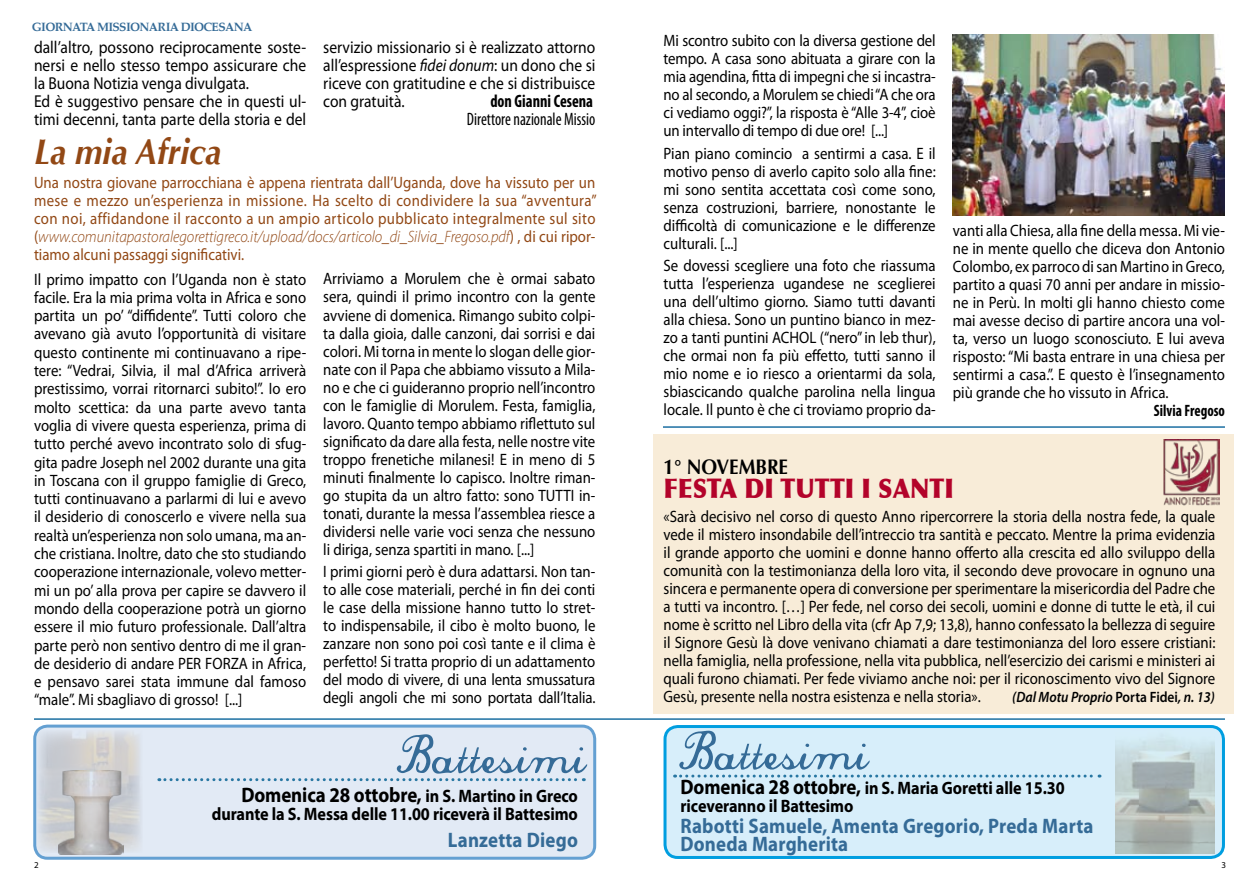
<style>
.page{position:relative;width:1259px;height:893px;background:#fff}
.page>*{position:absolute;margin:0;border:0;box-sizing:border-box;transform-origin:0 0}
.t1{font:54px "Commercial Script";letter-spacing:-.005em;color:#356b97}
.t2{font:italic 700 36px "Optima";color:#924815;scale:.9 1}
.t3{font:900 27px "Optima";color:#b3032a;scale:.9 1}
.t4{font:700 21px/18px "Myriad Pro";letter-spacing:.01em;color:#356b97;scale:.9 1}
.t5{font:700 21px "Myriad Pro";letter-spacing:-.005em;color:#000;scale:.9 1}
.t6{font:700 21px "Optima";color:#000;scale:.9 1}
.t7{font:700 18px/18px "Myriad Pro";letter-spacing:-.005em;color:#000;scale:.9 1}
.t8{font:condensed 18px "Myriad Pro";color:#000;scale:.9 1}
.t9{font:700 condensed 18px "Myriad Pro";color:#000;scale:.9 1}
.t10{font:17.25px/18px "Myriad Pro";color:#000;scale:.9 1}
.t11{font:16.5px/18px "Myriad Pro";color:#000;text-align:justify;scale:.9 1}
.t12{font:16.5px/18px "Myriad Pro";letter-spacing:.025em;color:#924815;text-align:justify;scale:.9 1}
.t13{font:700 condensed 16.5px "Myriad Pro";color:#000;scale:.9 1}
.t14{font:italic 600 15px "Myriad Pro";color:#000;scale:.9 1}
.t15{font:700 12px "Palatino";letter-spacing:-.05em;color:#356b97}
.t16{font:9px "Myriad Pro";color:#000}
.s1{font-style:italic}
.s2{font-weight:300;font-style:italic}
.s3{font-size:18px}
.s4{font-style:normal}
.s5{font-size:21px}
</style>
<div class="page">
<div style="left:35px;top:726px;width:560px;height:132px;background:#e2eaf5;border-radius:13px"></div>
<div style="left:33px;top:725px;width:563px;height:135px;border:3px solid #64a0d2;border-radius:13px"></div>
<div style="left:665px;top:726px;width:558px;height:131px;background:#d7eefa;border-radius:13px"></div>
<div style="left:663px;top:725px;width:562px;height:134px;border:3px solid #009ee0;border-radius:13px"></div>
<hr style="left:34px;top:718px;width:1191px;height:2px;background:#1c6fa2">
<img style="left:59px;top:771px;width:65px;height:84px">
<img style="left:1115px;top:738px;width:99px;height:115px">
<svg style="left:159px;top:778px;width:425px;height:3px"></svg>
<svg style="left:674px;top:774px;width:426px;height:3px"></svg>
<img style="left:952px;top:34px;width:273px;height:182px">
<div style="left:653px;top:434px;width:580px;height:279px;background:#f8ecd8"></div>
<img style="left:1163px;top:440px;width:56px;height:66px">
<hr style="left:663px;top:426px;width:562px;height:2px;background:#1c6fa2">
<p class="t15" style="left:32px;top:17px;width:222px">GIORNATA MISSIONARIA DIOCESANA</p>
<p class="t10" style="left:34px;top:38px;width:304px">dall’altro, possono reciprocamente soste&shy;nersi e nello stesso tempo assicurare che la Buona Notizia venga divulgata.<br>Ed è suggestivo pensare che in questi ul&shy;timi decenni, tanta parte della storia e del</p>
<p class="t10" style="left:323px;top:38px;width:304px;text-align:justify">servizio missionario si è realizzato attorno all’espressione <span class="s1">fidei donum</span>: un dono che si riceve con gratitudine e che si distribuisce con gratuità.</p>
<p class="t9" style="left:490px;top:90px;width:116px">don Gianni Cesena</p>
<p class="t8" style="left:467px;top:109px;width:144px">Direttore nazionale Missio</p>
<h2 class="t2" style="left:34px;top:131px;width:210px">La mia Africa</h2>
<p class="t12" style="left:34px;top:173px;width:627px">Una nostra giovane parrocchiana è appena rientrata dall’Uganda, dove ha vissuto per un mese e mezzo un’esperienza in missione. Ha scelto di condividere la sua “avventura” con noi, affidandone il racconto a un ampio articolo pubblicato integralmente sul sito (<span class="s2">www.comunitapastoralegorettigreco.it/upload/docs/articolo_di_Silvia_Fregoso.pdf</span>) , di cui ripor&shy;tiamo alcuni passaggi significativi.</p>
<p class="t11" style="left:34px;top:270px;width:304px">Il primo impatto con l’Uganda non è stato facile. Era la mia prima volta in Africa e sono partita un po’ “diffidente”. Tutti coloro che avevano già avuto l’opportunità di visitare questo continente mi continuavano a ripe&shy;tere: “Vedrai, Silvia, il mal d’Africa arriverà prestissimo, vorrai ritornarci subito!”. Io ero molto scettica: da una parte avevo tanta voglia di vivere questa esperienza, prima di tutto perché avevo incontrato solo di sfug&shy;gita padre Joseph nel 2002 durante una gita in Toscana con il gruppo famiglie di Greco, tutti continuavano a parlarmi di lui e avevo il desiderio di conoscerlo e vivere nella sua realtà un’esperienza non solo umana, ma an&shy;che cristiana. Inoltre, dato che sto studiando cooperazione internazionale, volevo metter&shy;mi un po’ alla prova per capire se davvero il mondo della cooperazione potrà un giorno essere il mio futuro professionale. Dall’altra parte però non sentivo dentro di me il gran&shy;de desiderio di andare PER FORZA in Africa, e pensavo sarei stata immune dal famoso “male”. Mi sbagliavo di grosso! [...]</p>
<p class="t11" style="left:323px;top:270px;width:304px">Arriviamo a Morulem che è ormai sabato sera, quindi il primo incontro con la gente avviene di domenica. Rimango subito colpi&shy;ta dalla gioia, dalle canzoni, dai sorrisi e dai colori. Mi torna in mente lo slogan delle gior&shy;nate con il Papa che abbiamo vissuto a Mila&shy;no e che ci guideranno proprio nell’incontro con le famiglie di Morulem. Festa, famiglia, lavoro. Quanto tempo abbiamo riflettuto sul significato da dare alla festa, nelle nostre vite troppo frenetiche milanesi! E in meno di 5 minuti finalmente lo capisco. Inoltre riman&shy;go stupita da un altro fatto: sono TUTTI in&shy;tonati, durante la messa l’assemblea riesce a dividersi nelle varie voci senza che nessuno li diriga, senza spartiti in mano. [...]</p>
<p class="t11" style="left:323px;top:562px;width:304px">I primi giorni però è dura adattarsi. Non tan&shy;to alle cose materiali, perché in fin dei conti le case della missione hanno tutto lo stret&shy;to indispensabile, il cibo è molto buono, le zanzare non sono poi così tante e il clima è perfetto! Si tratta proprio di un adattamento del modo di vivere, di una lenta smussatura degli angoli che mi sono portata dall’Italia.</p>
<h1 class="t1" style="left:395px;top:724px;width:193px">Battesimi</h1>
<p class="t5" style="left:241px;top:782px;width:375px">Domenica 28 ottobre, <span class="s3">in S. Martino in Greco</span></p>
<p class="t7" style="left:212px;top:805px;width:408px">durante la S. Messa delle 11.00 riceverà il Battesimo</p>
<p class="t4" style="left:448px;top:831px;width:146px">Lanzetta Diego</p>
<p class="t11" style="left:663px;top:32px;width:304px">Mi scontro subito con la diversa gestione del tempo. A casa sono abituata a girare con la mia agendina, fitta di impegni che si incastra&shy;no al secondo, a Morulem se chiedi “A che ora ci vediamo oggi?”, la risposta è “Alle 3-4”, cioè un intervallo di tempo di due ore! [...]</p>
<p class="t11" style="left:663px;top:144px;width:304px">Pian piano comincio a sentirmi a casa. E il motivo penso di averlo capito solo alla fine: mi sono sentita accettata così come sono, senza costruzioni, barriere, nonostante le difficoltà di comunicazione e le differenze culturali. [...]</p>
<p class="t11" style="left:663px;top:257px;width:304px">Se dovessi scegliere una foto che riassuma tutta l’esperienza ugandese ne sceglierei una dell’ultimo giorno. Siamo tutti davanti alla chiesa. Sono un puntino bianco in mez&shy;zo a tanti puntini ACHOL (“nero” in leb thur), che ormai non fa più effetto, tutti sanno il mio nome e io riesco a orientarmi da sola, sbiascicando qualche parolina nella lingua locale. Il punto è che ci troviamo proprio da-</p>
<p class="t11" style="left:952px;top:221px;width:304px">vanti alla Chiesa, alla fine della messa. Mi vie&shy;ne in mente quello che diceva don Antonio Colombo, ex parroco di san Martino in Greco, partito a quasi 70 anni per andare in missio&shy;ne in Perù. In molti gli hanno chiesto come mai avesse deciso di partire ancora una vol&shy;ta, verso un luogo sconosciuto. E lui aveva risposto: “Mi basta entrare in una chiesa per sentirmi a casa.”. E questo è l’insegnamento più grande che ho vissuto in Africa.</p>
<p class="t13" style="left:1154px;top:400px;width:80px">Silvia Fregoso</p>
<p class="t6" style="left:663px;top:455px;width:140px">1° NOVEMBRE</p>
<h3 class="t3" style="left:663px;top:472px;width:324px">FESTA DI TUTTI I SANTI</h3>
<p class="t11" style="left:663px;top:507px;width:615px">«Sarà decisivo nel corso di questo Anno ripercorrere la storia della nostra fede, la quale vede il mistero insondabile dell’intreccio tra santità e peccato. Mentre la prima evidenzia il grande apporto che uomini e donne hanno offerto alla crescita ed allo sviluppo della comunità con la testimonianza della loro vita, il secondo deve provocare in ognuno una sincera e permanente opera di conversione per sperimentare la misericordia del Padre che a tutti va incontro. […] Per fede, nel corso dei secoli, uomini e donne di tutte le età, il cui nome è scritto nel Libro della vita (cfr Ap 7,9; 13,8), hanno confessato la bellezza di seguire il Signore Gesù là dove venivano chiamati a dare testimonianza del loro essere cristiani: nella famiglia, nella professione, nella vita pubblica, nell’esercizio dei carismi e ministeri ai quali furono chiamati. Per fede viviamo anche noi: per il riconoscimento vivo del Signore Gesù, presente nella nostra esistenza e nella storia».</p>
<p class="t14" style="left:1012px;top:687px;width:227px">(Dal Motu Proprio <span class="s4">Porta Fidei</span>, n. 13)</p>
<h1 class="t1" style="left:677px;top:720px;width:193px">Battesimi</h1>
<p class="t7" style="left:680px;top:778px;width:428px"><span class="s5">Domenica 28 ottobre,</span> in S. Maria Goretti alle 15.30 riceveranno il Battesimo</p>
<p class="t4" style="left:680px;top:816px;width:460px">Rabotti Samuele, Amenta Gregorio, Preda Marta<br>Doneda Margherita</p>
<p class="t16" style="left:34px;top:859px;width:6px">2</p>
<p class="t16" style="left:1221px;top:859px;width:6px">3</p>
</div>
